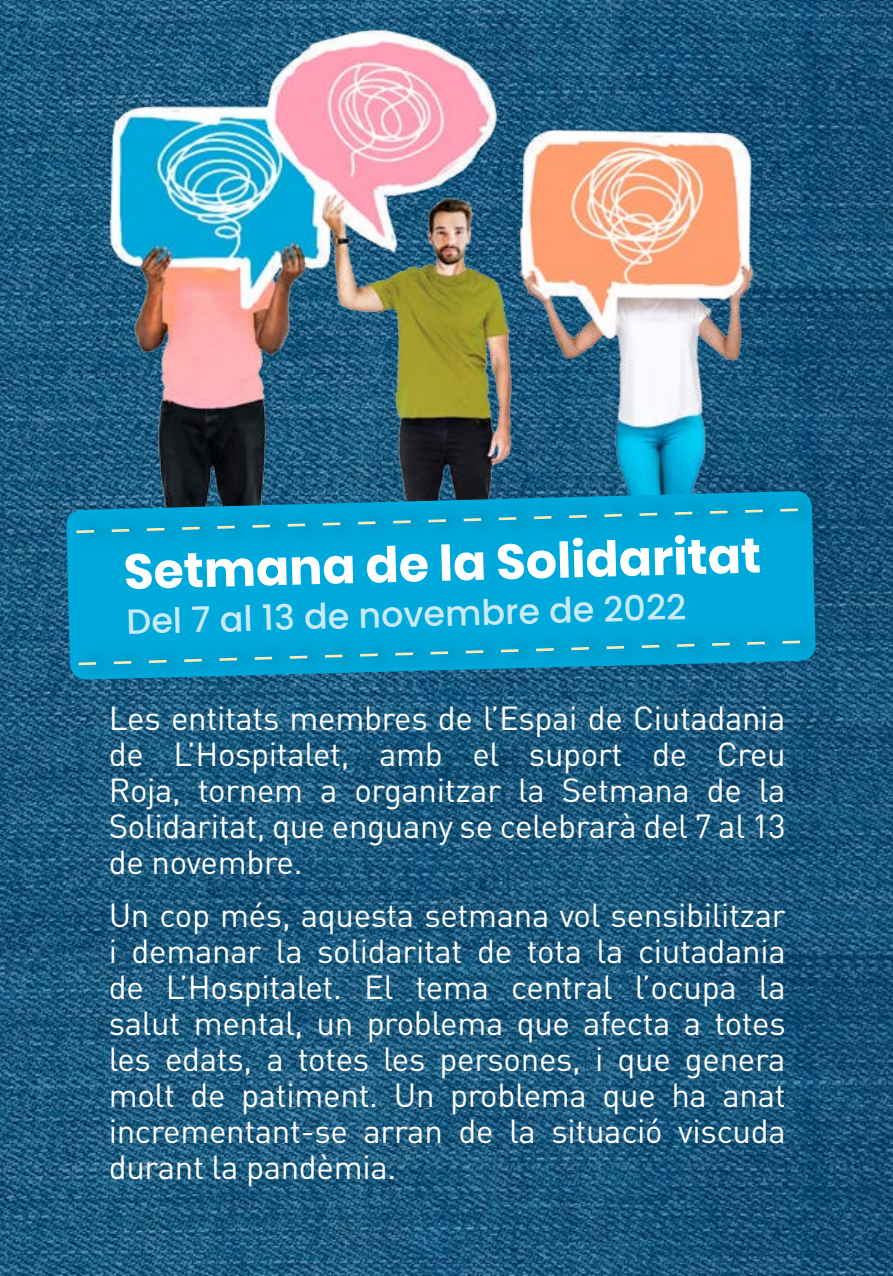
<style>
.page{position:relative;width:893px;height:1276px;background:#fff}
.page>*{position:absolute;margin:0;border:0;box-sizing:border-box;transform-origin:0 0}
.t1{font:700 49.2px "Poppins";color:#fff}
.t2{font:500 35.1px "Poppins";color:#c9eaf6}
.t3{font:33px/36px "DIN";letter-spacing:-.01em;color:#fff;text-align:justify}
</style>
<div class="page">
<img style="left:0;top:0;width:893px;height:1276px">
<img style="left:91px;top:24px;width:675px;height:460px">
<div style="left:66px;top:551px;width:750px;height:71px;background:#00a9db"></div>
<div style="left:72px;top:622px;width:753px;height:61px;background:#000;opacity:.75"></div>
<svg style="left:51px;top:616px;width:751px;height:80px;background:#0d8db8"></svg>
<div style="left:69px;top:490px;width:753px;height:61px;background:#000;opacity:.75"></div>
<svg style="left:49px;top:484px;width:751px;height:80px;background:#0a94bf"></svg>
<h1 class="t1" style="left:123px;top:540px;width:639px;rotate:-1deg">Setmana de la Solidaritat</h1>
<p class="t2" style="left:126px;top:599px;width:561px;rotate:-1deg">Del 7 al 13 de novembre de 2022</p>
<p class="t3" style="left:109px;top:700px;width:678px">Les entitats membres de l’Espai de Ciutadania de L’Hospitalet, amb el suport de Creu Roja, tornem a organitzar la Setmana de la Solidaritat, que enguany se celebrarà del 7 al 13 de novembre.</p>
<p class="t3" style="left:109px;top:897px;width:678px">Un cop més, aquesta setmana vol sensibilitzar i demanar la solidaritat de tota la ciutadania de L’Hospitalet. El tema central l’ocupa la salut mental, un problema que afecta a totes les edats, a totes les persones, i que genera molt de patiment. Un problema que ha anat incrementant-se arran de la situació viscuda durant la pandèmia.</p>
</div>
